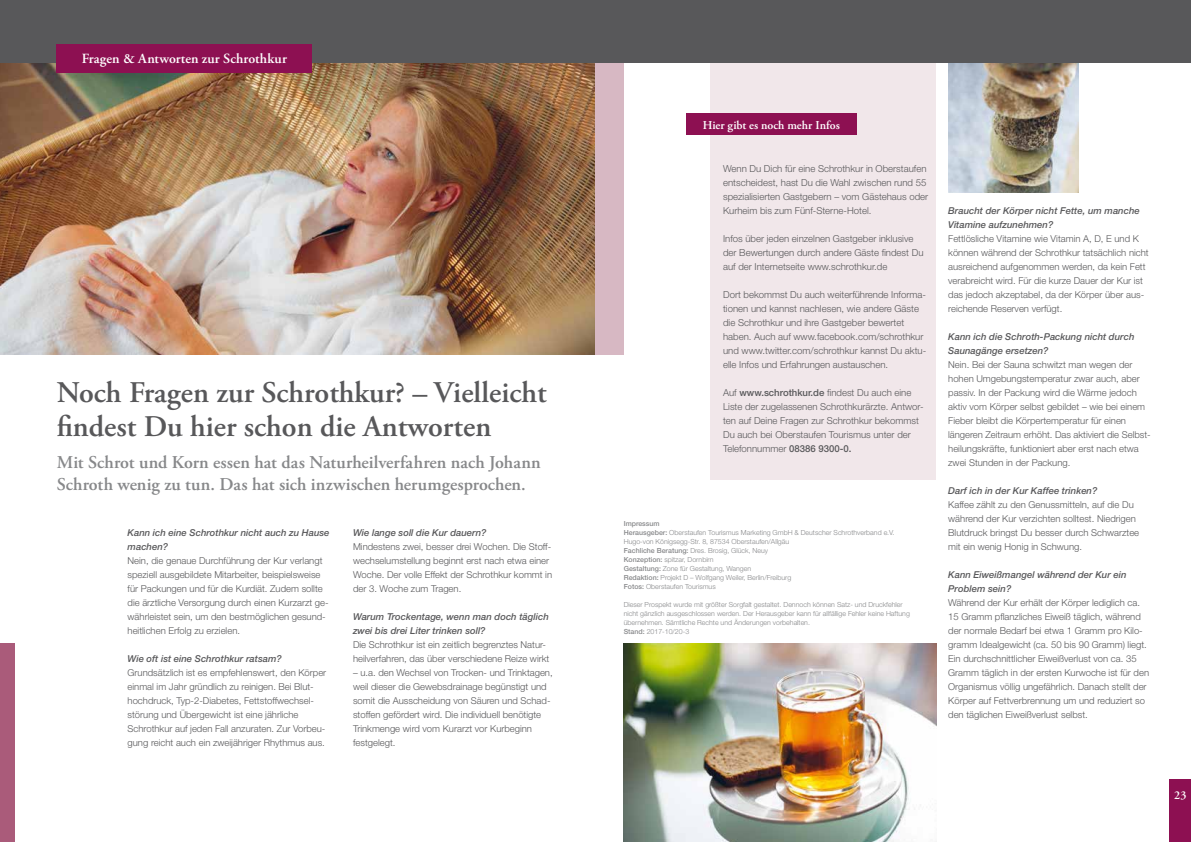
<style>
.page{position:relative;width:1191px;height:842px;background:#fff}
.page>*{position:absolute;margin:0;border:0;box-sizing:border-box;transform-origin:0 0}
.t1{font:600 30px/34px "Adobe Garamond Pro";color:#58585a}
.t2{font:600 18px/21.6px "Adobe Garamond Pro";letter-spacing:.005em;color:#87888a}
.t3{font:600 14px "Adobe Garamond Pro";letter-spacing:.005em;color:#fff}
.t4{font:600 12px "Adobe Garamond Pro";color:#fff}
.t5{font:300 9.6px/14px "Helvetica Neue CE";color:#58585a}
.t6{font:300 9.5px/14px "Helvetica Neue CE";color:#58585a}
.t7{font:italic 500 9.5px/14px "Helvetica Neue CE";color:#58585a}
.t8{font:300 7px/9px "Helvetica Neue CE";color:#87888a}
.s1{font-weight:500}
</style>
<div class="page">
<img style="left:948px;top:62px;width:130px;height:130px">
<img style="left:0;top:62px;width:595px;height:292px">
<div style="left:595px;top:31px;width:29px;height:323px;background:#d7b8c3"></div>
<div style="left:710px;top:27px;width:226px;height:453px;background:#f1e7ea"></div>
<div style="left:686px;top:114px;width:170px;height:21px;background:#8d1052"></div>
<div style="left:0;top:643px;width:14px;height:199px;background:#aa5b7a"></div>
<div style="left:0;top:0;width:1191px;height:62px;background:#58585a"></div>
<div style="left:57px;top:44px;width:255px;height:29px;background:#8d1052"></div>
<div style="left:1169px;top:780px;width:22px;height:62px;background:#8d1052"></div>
<img style="left:624px;top:643px;width:312px;height:199px">
<h3 class="t3" style="left:82px;top:51px;width:207px">Fragen &amp; Antworten zur Schrothkur</h3>
<h1 class="t1" style="left:57px;top:375px;width:491px">Noch Fragen zur Schrothkur? – Vielleicht findest Du hier schon die Antworten</h1>
<h2 class="t2" style="left:57px;top:452px;width:485px">Mit Schrot und Korn essen hat das Naturheilverfahren nach Johann<br>Schroth wenig zu tun. Das hat sich inzwischen herumgesprochen.</h2>
<p class="t7" style="left:128px;top:525px;width:203px">Kann ich eine Schrothkur nicht auch zu Hause machen?</p>
<p class="t6" style="left:128px;top:553px;width:202px">Nein, die genaue Durchführung der Kur verlangt speziell ausgebildete Mitarbeiter, beispielsweise für Packungen und für die Kurdiät. Zudem sollte die ärztliche Versorgung durch einen Kurzarzt ge&shy;währleistet sein, um den bestmöglichen gesund&shy;heitlichen Erfolg zu erzielen.</p>
<p class="t7" style="left:128px;top:651px;width:156px">Wie oft ist eine Schrothkur ratsam?</p>
<p class="t6" style="left:128px;top:665px;width:200px">Grundsätzlich ist es empfehlenswert, den Körper einmal im Jahr gründlich zu reinigen. Bei Blut&shy;hochdruck, Typ-2-Diabetes, Fettstoffwechsel&shy;störung und Übergewicht ist eine jährliche Schrothkur auf jeden Fall anzuraten. Zur Vorbeu&shy;gung reicht auch ein zweijähriger Rhythmus aus.</p>
<p class="t7" style="left:353px;top:525px;width:135px">Wie lange soll die Kur dauern?</p>
<p class="t6" style="left:353px;top:539px;width:201px">Mindestens zwei, besser drei Wochen. Die Stoff&shy;wechselumstellung beginnt erst nach etwa einer Woche. Der volle Effekt der Schrothkur kommt in der 3. Woche zum Tragen.</p>
<p class="t7" style="left:353px;top:609px;width:197px">Warum Trockentage, wenn man doch täglich zwei bis drei Liter trinken soll?</p>
<p class="t6" style="left:353px;top:637px;width:198px">Die Schrothkur ist ein zeitlich begrenztes Natur&shy;heilverfahren, das über verschiedene Reize wirkt</p>
<p class="t6" style="left:353px;top:665px;width:201px">– u.a. den Wechsel von Trocken- und Trinktagen, weil dieser die Gewebsdrainage begünstigt und somit die Ausscheidung von Säuren und Schad&shy;stoffen gefördert wird. Die individuell benötigte Trinkmenge wird vom Kurarzt vor Kurbeginn festgelegt.</p>
<p class="t4" style="left:702px;top:118px;width:139px">Hier gibt es noch mehr Infos</p>
<p class="t5" style="left:723px;top:161px;width:207px">Wenn Du Dich für eine Schrothkur in Oberstaufen entscheidest, hast Du die Wahl zwischen rund 55 spezialisierten Gastgebern – vom Gästehaus oder Kurheim bis zum Fünf-Sterne-Hotel.</p>
<p class="t5" style="left:723px;top:231px;width:202px">Infos über jeden einzelnen Gastgeber inklusive der Bewertungen durch andere Gäste findest Du auf der Internetseite www.schrothkur.de</p>
<p class="t5" style="left:723px;top:287px;width:205px">Dort bekommst Du auch weiterführende Informa&shy;tionen und kannst nachlesen, wie andere Gäste die Schrothkur und ihre Gastgeber bewertet haben. Auch auf www.facebook.com/schrothkur und www.twitter.com/schrothkur kannst Du aktu&shy;elle Infos und Erfahrungen austauschen.</p>
<p class="t5" style="left:723px;top:385px;width:202px">Auf <span class="s1">www.schrothkur.de</span> findest Du auch eine Liste der zugelassenen Schrothkurärzte. Antwor&shy;ten auf Deine Fragen zur Schrothkur bekommst Du auch bei Oberstaufen Tourismus unter der Telefonnummer <span class="s1">08386 9300-0.</span></p>
<p class="t8" style="left:624px;top:519px;width:272px"><span class="s1">Impressum<br>Herausgeber:</span> Oberstaufen Tourismus Marketing GmbH &amp; Deutscher Schrothverband e.V.<br>Hugo-von Königsegg-Str. 8, 87534 Oberstaufen/Allgäu<br><span class="s1">Fachliche Beratung:</span> Dres. Brosig, Glück, Neuy<br><span class="s1">Konzeption:</span> spitzar, Dornbirn<br><span class="s1">Gestaltung:</span> Zone für Gestaltung, Wangen<br><span class="s1">Redaktion:</span> Projekt D – Wolfgang Weiler, Berlin/Freiburg<br><span class="s1">Fotos:</span> Oberstaufen Tourismus</p>
<p class="t8" style="left:624px;top:600px;width:288px">Dieser Prospekt wurde mit größter Sorgfalt gestaltet. Dennoch können Satz- und Druckfehler nicht gänzlich ausgeschlossen werden. Der Herausgeber kann für allfällige Fehler keine Haftung übernehmen. Sämtliche Rechte und Änderungen vorbehalten.<br><span class="s1">Stand:</span> 2017-10/20-3</p>
<p class="t7" style="left:948px;top:203px;width:193px">Braucht der Körper nicht Fette, um manche<br>Vitamine aufzunehmen?</p>
<p class="t6" style="left:948px;top:231px;width:202px">Fettlösliche Vitamine wie Vitamin A, D, E und K können während der Schrothkur tatsächlich nicht ausreichend aufgenommen werden, da kein Fett verabreicht wird. Für die kurze Dauer der Kur ist das jedoch akzeptabel, da der Körper über aus&shy;reichende Reserven verfügt.</p>
<p class="t7" style="left:948px;top:329px;width:188px">Kann ich die Schroth-Packung nicht durch<br>Saunagänge ersetzen?</p>
<p class="t6" style="left:948px;top:357px;width:204px">Nein. Bei der Sauna schwitzt man wegen der hohen Umgebungstemperatur zwar auch, aber passiv. In der Packung wird die Wärme jedoch aktiv vom Körper selbst gebildet – wie bei einem Fieber bleibt die Körpertemperatur für einen längeren Zeitraum erhöht. Das aktiviert die Selbst&shy;heilungskräfte, funktioniert aber erst nach etwa zwei Stunden in der Packung.</p>
<p class="t7" style="left:948px;top:483px;width:151px">Darf ich in der Kur Kaffee trinken?</p>
<p class="t6" style="left:948px;top:497px;width:192px">Kaffee zählt zu den Genussmitteln, auf die Du während der Kur verzichten solltest. Niedrigen Blutdruck bringst Du besser durch Schwarztee mit ein wenig Honig in Schwung.</p>
<p class="t7" style="left:948px;top:567px;width:180px">Kann Eiweißmangel während der Kur ein<br>Problem sein?</p>
<p class="t6" style="left:948px;top:595px;width:202px">Während der Kur erhält der Körper lediglich ca.<br>15 Gramm pflanzliches Eiweiß täglich, während der normale Bedarf bei etwa 1 Gramm pro Kilo&shy;gramm Idealgewicht (ca. 50 bis 90 Gramm) liegt.<br>Ein durchschnittlicher Eiweißverlust von ca. 35<br>Gramm täglich in der ersten Kurwoche ist für den Organismus völlig ungefährlich. Danach stellt der Körper auf Fettverbrennung um und reduziert so den täglichen Eiweißverlust selbst.</p>
<p class="t4" style="left:1174px;top:788px;width:14px">23</p>
</div>
